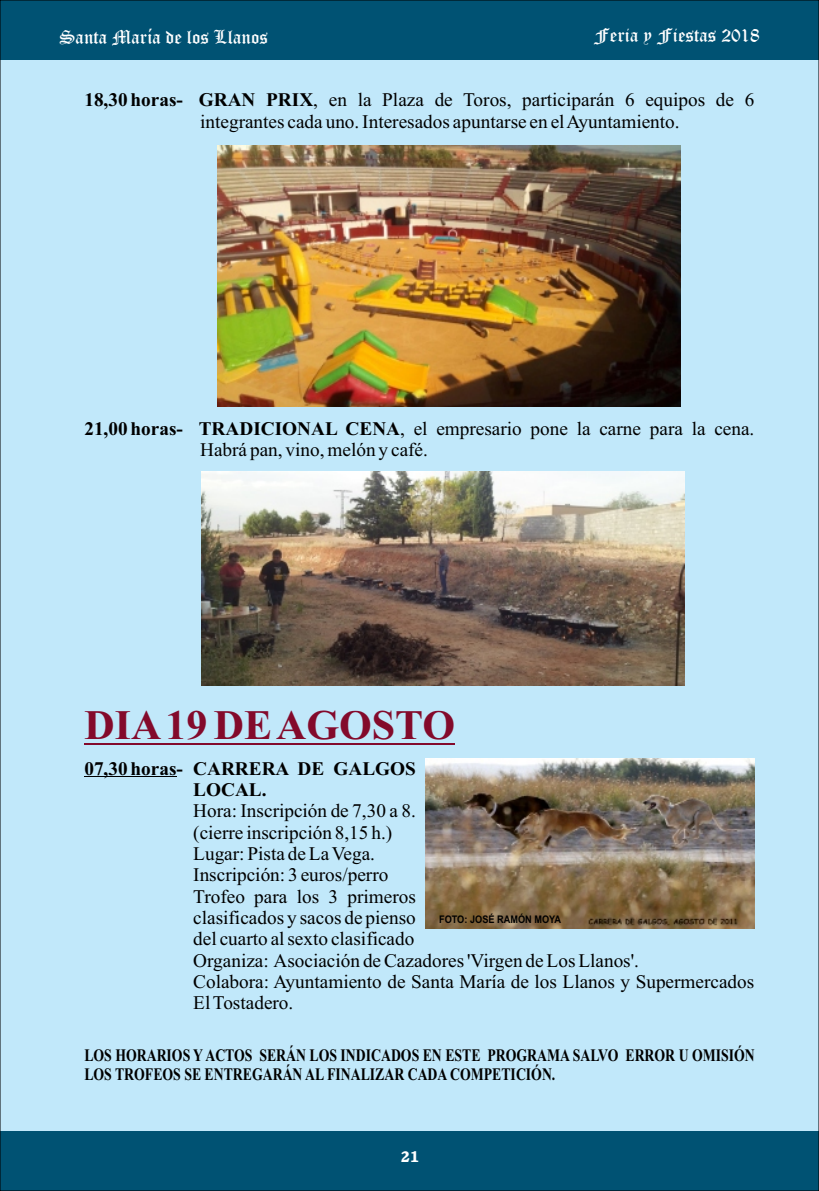
<style>
.page{position:relative;width:819px;height:1191px;background:#c1e8fa}
.page>*{position:absolute;margin:0;border:0;box-sizing:border-box;transform-origin:0 0}
.t1{font:700 42px "Times New Roman";color:#830a2b}
.t2{font:19.25px/21.3px "Times New Roman";color:#000}
.t3{font:19.25px "Old English Text";color:#fff}
.t4{font:700 19.25px/21.3px "Times New Roman";color:#000}
.t5{font:700 17.5px/19.4px "Times New Roman";color:#000;scale:.78 1}
.t6{font:800 15.75px "Cushing IT Cby BT";color:#fff}
.t7{font:700 10.5px "Arial";color:#000;scale:.87 1}
.s1{font-weight:700}
</style>
<div class="page">
<div style="left:0;top:1131px;width:819px;height:60px;background:#005273"></div>
<div style="left:0;top:0;width:819px;height:60px;background:#005273"></div>
<hr style="left:84px;top:743px;width:371px;height:2px;background:#830a2b">
<hr style="left:84px;top:776px;width:93px;height:1px;background:#000">
<img style="left:426px;top:758px;width:328px;height:171px">
<img style="left:217px;top:146px;width:463px;height:260px">
<img style="left:201px;top:471px;width:483px;height:214px">
<p class="t3" style="left:60px;top:30px;width:210px">Santa María de los Llanos</p>
<p class="t3" style="left:593px;top:29px;width:167px">Feria y Fiestas 2018</p>
<p class="t2" style="left:200px;top:91px;width:555px;text-indent:-116px"><span class="s1">18,30 horas- GRAN PRIX</span>, en la Plaza de Toros, participarán 6 equipos de 6 integrantes cada uno. Interesados apuntarse en el Ayuntamiento.</p>
<p class="t2" style="left:200px;top:419px;width:555px;text-indent:-116px"><span class="s1">21,00 horas- TRADICIONAL CENA</span>, el empresario pone la carne para la cena.<br>Habrá pan, vino, melón y café.</p>
<h1 class="t1" style="left:84px;top:711px;width:372px">DIA19 DE AGOSTO</h1>
<p class="t4" style="left:193px;top:759px;width:224px;text-indent:-109px">07,30 horas- CARRERA DE GALGOS<br>LOCAL.</p>
<p class="t2" style="left:193px;top:802px;width:562px">Hora: Inscripción de 7,30 a 8.<br>(cierre inscripción 8,15 h.)<br>Lugar: Pista de La Vega.<br>Inscripción: 3 euros/perro<br>Trofeo para los 3 primeros<br>clasificados y sacos de pienso<br>del cuarto al sexto clasificado<br>Organiza: Asociación de Cazadores 'Virgen de Los Llanos'.<br>Colabora: Ayuntamiento de Santa María de los Llanos y Supermercados El Tostadero.</p>
<p class="t5" style="left:84px;top:1047px;width:861px">LOS HORARIOS Y ACTOS SERÁN LOS INDICADOS EN ESTE PROGRAMA SALVO ERROR U OMISIÓN<br>LOS TROFEOS SE ENTREGARÁN AL FINALIZAR CADA COMPETICIÓN.</p>
<p class="t7" style="left:439px;top:915px;width:142px">FOTO: JOSÉ RAMÓN MOYA</p>
<p class="t6" style="left:400px;top:1149px;width:20px">21</p>
</div>
